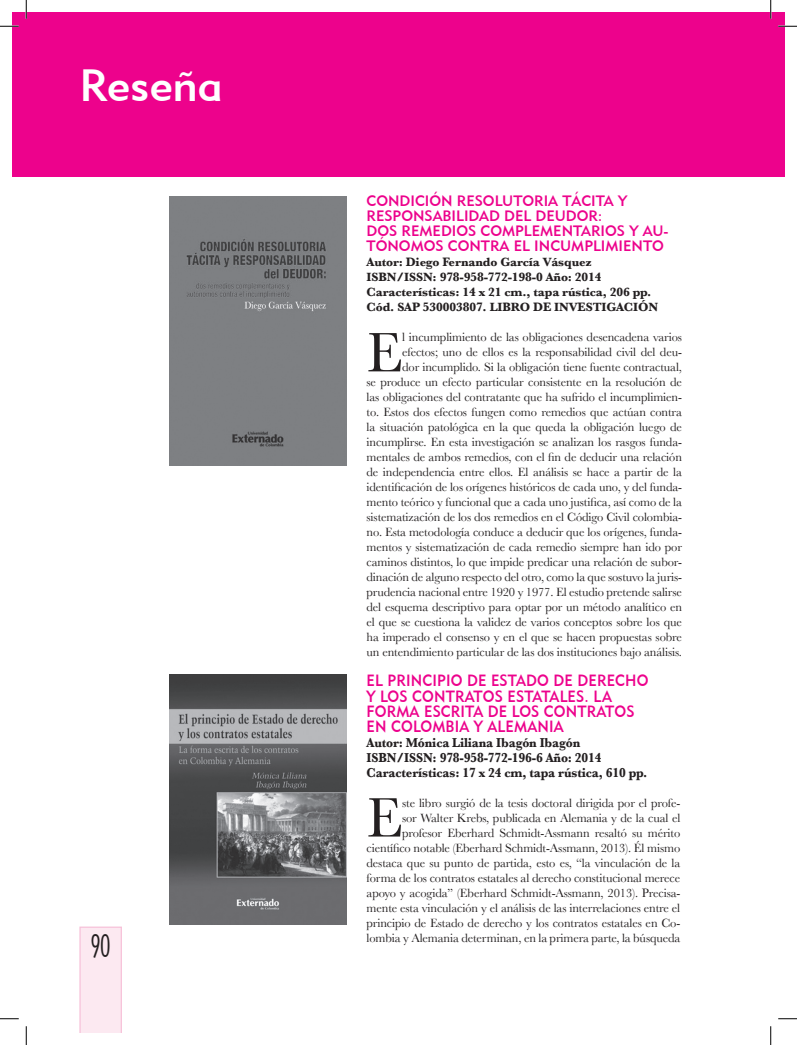
<style>
.page{position:relative;width:797px;height:1045px;background:#fff}
.page>*{position:absolute;margin:0;border:0;box-sizing:border-box;transform-origin:0 0}
.t1{font:57.75px "Baskerville";color:#231f20}
.t2{font:45px "Geometric 415 BT Medium A";color:#fff}
.t3{font:30px "Architecture Plain";color:#231f20;scale:.8 1}
.t4{font:16.25px "Geometric 415 BT Medium A";letter-spacing:.01em;color:#ed028c;scale:.92 1}
.t5{font:15px "Geometric 415 BT Medium A";color:#ed028c}
.t6{font:700 13.5px/15px "Baskerville";letter-spacing:-.01em;color:#231f20;scale:.92 1}
.t7{font:12.5px/15px "Baskerville";letter-spacing:-.01em;color:#231f20;text-align:right}
.t8{font:700 12.5px/15px "Baskerville";letter-spacing:-.01em;color:#231f20}
</style>
<div class="page">
<svg style="left:79px;top:926px;width:43px;height:107px;background:#fbe6ef"></svg>
<div style="left:12px;top:12px;width:773px;height:164px;background:#ed028c"></div>
<img style="left:169px;top:196px;width:177px;height:269px">
<img style="left:169px;top:675px;width:177px;height:249px">
<svg style="left:0;top:25px;width:19px;height:2px"></svg>
<svg style="left:778px;top:25px;width:19px;height:2px"></svg>
<svg style="left:0;top:1018px;width:19px;height:1px"></svg>
<svg style="left:778px;top:1018px;width:19px;height:1px"></svg>
<svg style="left:25px;top:0;width:2px;height:19px"></svg>
<svg style="left:25px;top:1026px;width:2px;height:19px"></svg>
<svg style="left:770px;top:0;width:1px;height:19px"></svg>
<svg style="left:770px;top:1026px;width:1px;height:19px"></svg>
<h2 class="t2" style="left:79px;top:58px;width:145px">RESEÑA</h2>
<h3 class="t3" style="left:91px;top:926px;width:26px">90</h3>
<p class="t5" style="left:366px;top:192px;width:20px">CONDICI</p>
<p class="t5" style="left:429px;top:192px;width:94px">ÓN RESOLUTORIA</p>
<p class="t5" style="left:562px;top:192px;width:10px">TÁCITA</p>
<p class="t5" style="left:618px;top:192px;width:11px">Y</p>
<p class="t5" style="left:366px;top:207px;width:94px">RESPON SABILIDAD</p>
<p class="t5" style="left:504px;top:207px;width:10px">DEL</p>
<p class="t5" style="left:535px;top:207px;width:42px">DEUDOR</p>
<p class="t5" style="left:598px;top:207px;width:6px">:</p>
<p class="t5" style="left:366px;top:222px;width:46px">DO S REMEDIO</p>
<p class="t5" style="left:468px;top:222px;width:25px">S COM</p>
<p class="t5" style="left:515px;top:222px;width:19px">PLEMENTARIO</p>
<p class="t5" style="left:617px;top:222px;width:53px">S Y AU-</p>
<p class="t5" style="left:366px;top:237px;width:34px">TÓNOMO</p>
<p class="t5" style="left:435px;top:237px;width:24px">S CONTRA</p>
<p class="t5" style="left:514px;top:237px;width:89px">EL INCUMPLIMIENTO</p>
<p class="t8" style="left:366px;top:255px;width:293px">Autor: Diego Fernando García Vásquez ISBN/ISSN: 978-958-772-198-0 Año: 2014<br>Características: 14 x 21 cm., tapa rústica, 206 pp.<br>Cód. SAP 530003807. LIBRO DE INVESTIGACIÓN</p>
<h1 class="t1" style="left:366px;top:319px;width:38px">E</h1>
<p class="t7" style="left:366px;top:330px;width:317px">l incumplimiento de las obligaciones desencadena varios efectos; uno de ellos es la responsabilidad civil del deu-<br>dor incumplido. Si la obligación tiene fuente contractual,<br>se produce un efecto particular consistente en la resolución de las obligaciones del contratante que ha sufrido el incumplimien&shy;to. Estos dos efectos fungen como remedios que actúan contra la situación patológica en la que queda la obligación luego de incumplirse. En esta investigación se analizan los rasgos funda&shy;mentales de ambos remedios, con el fin de deducir una relación de independencia entre ellos. El análisis se hace a partir de la identificación de los orígenes históricos de cada uno, y del funda&shy;mento teórico y funcional que a cada uno justifica, así como de la sistematización de los dos remedios en el Código Civil colombia&shy;no. Esta metodología conduce a deducir que los orígenes, funda&shy;mentos y sistematización de cada remedio siempre han ido por caminos distintos, lo que impide predicar una relación de subor&shy;dinación de alguno respecto del otro, como la que sostuvo la juris&shy;prudencia nacional entre 1920 y 1977. El estudio pretende salirse del esquema descriptivo para optar por un método analítico en el que se cuestiona la validez de varios conceptos sobre los que ha imperado el consenso y en el que se hacen propuestas sobre un entendimiento particular de las dos instituciones bajo análisis.</p>
<h3 class="t4" style="left:366px;top:671px;width:42px">EL PRINCI</h3>
<h3 class="t4" style="left:437px;top:671px;width:89px">PIO DE ESTADO</h3>
<h3 class="t4" style="left:553px;top:671px;width:38px">DE DERECHO</h3>
<h3 class="t4" style="left:366px;top:686px;width:62px">Y LO S CONTRATO</h3>
<h3 class="t4" style="left:495px;top:686px;width:43px">S ESTATALE</h3>
<h3 class="t4" style="left:576px;top:686px;width:39px">S. LA</h3>
<h3 class="t4" style="left:366px;top:701px;width:13px">FORMA</h3>
<h3 class="t4" style="left:424px;top:701px;width:29px">ESCRITA</h3>
<h3 class="t4" style="left:488px;top:701px;width:73px">DE LOS CONTRATO</h3>
<h3 class="t4" style="left:626px;top:701px;width:10px">S</h3>
<h3 class="t4" style="left:366px;top:716px;width:51px">EN COLOM</h3>
<h3 class="t4" style="left:445px;top:716px;width:68px">BIA Y ALEMANIA</h3>
<p class="t6" style="left:366px;top:734px;width:307px">Autor: Mónica Liliana Ibagón Ibagón<br>ISBN/ISSN: 978-958-772-196-6 Año: 2014<br>Características: 17 x 24 cm, tapa rústica, 610 pp.</p>
<h1 class="t1" style="left:366px;top:784px;width:38px">E</h1>
<p class="t7" style="left:366px;top:795px;width:315px">ste libro surgió de la tesis doctoral dirigida por el profe-<br>sor Walter Krebs, publicada en Alemania y de la cual el profesor Eberhard Schmidt-Assmann resaltó su mérito científico notable (Eberhard Schmidt-Assmann, 2013). Él mismo destaca que su punto de partida, esto es, “la vinculación de la forma de los contratos estatales al derecho constitucional merece apoyo y acogida” (Eberhard Schmidt-Assmann, 2013). Precisa&shy;mente esta vinculación y el análisis de las interrelaciones entre el principio de Estado de derecho y los contratos estatales en Co&shy;lombia y Alemania determinan, en la primera parte, la búsqueda</p>
</div>
